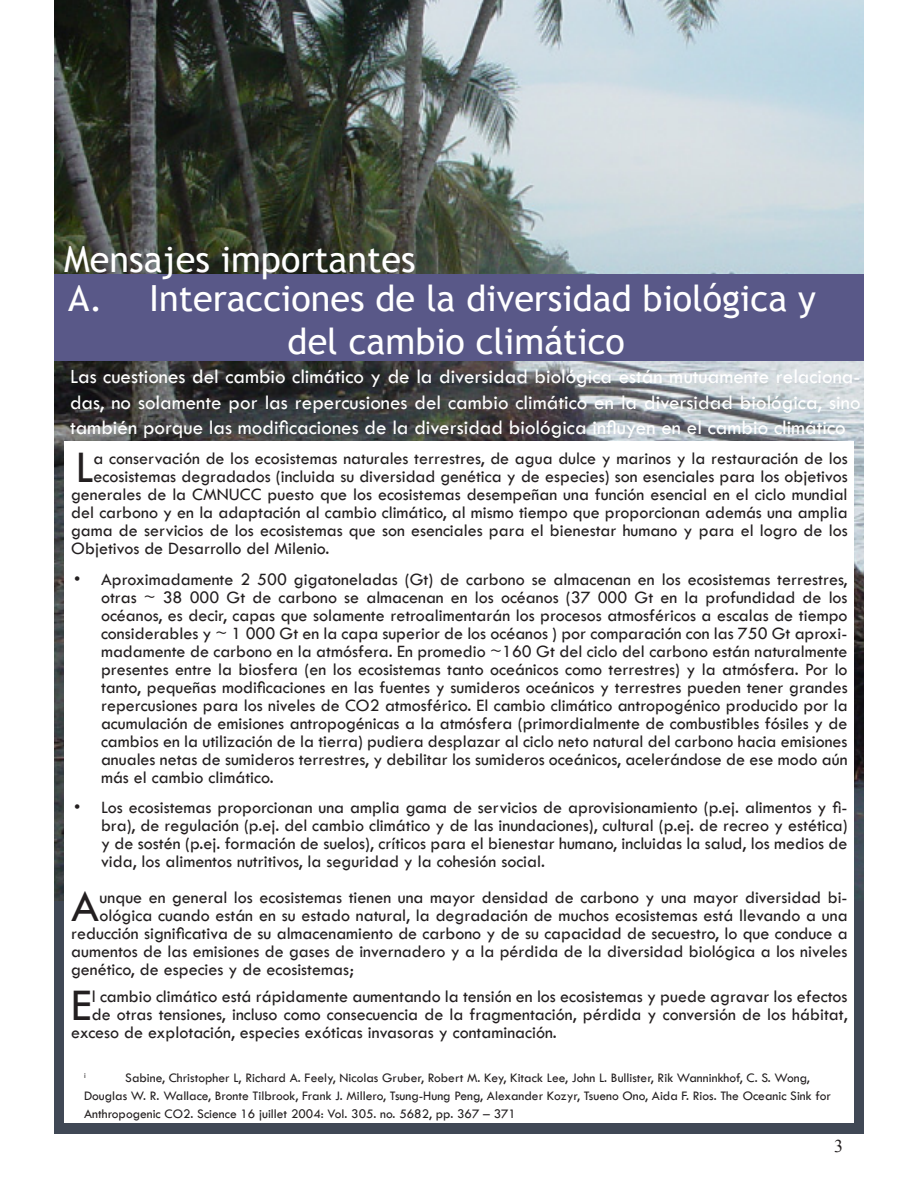
<style>
.page{position:relative;width:918px;height:1188px;background:#fff}
.page>*{position:absolute;margin:0;border:0;box-sizing:border-box;transform-origin:0 0}
.t1{font:46.95px "Tw Cen";color:#231f20}
.t2{font:36px/43.2px "Trebuchet MS";color:#fff}
.t3{font:21px/25.2px "Tw Cen";color:#fff;text-align:justify}
.t4{font:18px/18px "Tw Cen";color:#231f20;text-align:justify}
.t5{font:18px "Times New Roman";color:#231f20}
.t6{font:13.5px/18px "Tw Cen";color:#231f20}
.t7{font:7.8px "Tw Cen";color:#231f20}
</style>
<div class="page">
<div style="left:54px;top:900px;width:810px;height:234px;background:#404855"></div>
<img style="left:54px;top:0;width:810px;height:901px">
<div style="left:54px;top:274px;width:810px;height:87px;background:#595888"></div>
<div style="left:64px;top:441px;width:790px;height:682px;background:#fff"></div>
<p class="t2" style="left:64px;top:238px;width:353px">Mensajes importantes</p>
<p class="t2" style="left:288px;top:277px;width:530px;text-indent:-219px">A. Interacciones de la diversidad biológica y del cambio climático</p>
<p class="t3" style="left:70px;top:364px;width:792px">Las cuestiones del cambio climático y de la diversidad biológica están mutuamente relaciona&shy;das, no solamente por las repercusiones del cambio climático en la diversidad biológica, sino también porque las modificaciones de la diversidad biológica influyen en el cambio climático</p>
<p class="t1" style="left:76px;top:439px;width:20px">L</p>
<p class="t4" style="left:94px;top:449px;width:756px">a conservación de los ecosistemas naturales terrestres, de agua dulce y marinos y la restauración de los</p>
<p class="t4" style="left:94px;top:467px;width:756px">ecosistemas degradados (incluida su diversidad genética y de especies) son esenciales para los objetivos</p>
<p class="t4" style="left:71px;top:485px;width:778px">generales de la CMNUCC puesto que los ecosistemas desempeñan una función esencial en el ciclo mundial</p>
<p class="t4" style="left:71px;top:503px;width:778px">del carbono y en la adaptación al cambio climático, al mismo tiempo que proporcionan además una amplia</p>
<p class="t4" style="left:71px;top:521px;width:778px">gama de servicios de los ecosistemas que son esenciales para el bienestar humano y para el logro de los</p>
<p class="t4" style="left:71px;top:539px;width:260px">Objetivos de Desarrollo del Milenio.</p>
<p class="t4" style="left:101px;top:570px;width:748px;text-indent:-27px">• Aproximadamente 2 500 gigatoneladas (Gt) de carbono se almacenan en los ecosistemas terrestres, otras ~ 38 000 Gt de carbono se almacenan en los océanos (37 000 Gt en la profundidad de los océanos, es decir, capas que solamente retroalimentarán los procesos atmosféricos a escalas de tiempo considerables y ~ 1 000 Gt en la capa superior de los océanos ) por comparación con las 750 Gt aproxi&shy;madamente de carbono en la atmósfera. En promedio ~160 Gt del ciclo del carbono están naturalmente presentes entre la biosfera (en los ecosistemas tanto oceánicos como terrestres) y la atmósfera. Por lo tanto, pequeñas modificaciones en las fuentes y sumideros oceánicos y terrestres pueden tener grandes repercusiones para los niveles de CO2 atmosférico. El cambio climático antropogénico producido por la acumulación de emisiones antropogénicas a la atmósfera (primordialmente de combustibles fósiles y de cambios en la utilización de la tierra) pudiera desplazar al ciclo neto natural del carbono hacia emisiones anuales netas de sumideros terrestres, y debilitar los sumideros oceánicos, acelerándose de ese modo aún más el cambio climático.</p>
<p class="t4" style="left:101px;top:799px;width:748px;text-indent:-27px">• Los ecosistemas proporcionan una amplia gama de servicios de aprovisionamiento (p.ej. alimentos y fi&shy;bra), de regulación (p.ej. del cambio climático y de las inundaciones), cultural (p.ej. de recreo y estética) y de sostén (p.ej. formación de suelos), críticos para el bienestar humano, incluidas la salud, los medios de vida, los alimentos nutritivos, la seguridad y la cohesión social.</p>
<p class="t1" style="left:71px;top:878px;width:30px">A</p>
<p class="t4" style="left:100px;top:889px;width:749px">unque en general los ecosistemas tienen una mayor densidad de carbono y una mayor diversidad bi-</p>
<p class="t4" style="left:100px;top:907px;width:749px">ológica cuando están en su estado natural, la degradación de muchos ecosistemas está llevando a una</p>
<p class="t4" style="left:71px;top:925px;width:778px">reducción significativa de su almacenamiento de carbono y de su capacidad de secuestro, lo que conduce a</p>
<p class="t4" style="left:71px;top:943px;width:778px">aumentos de las emisiones de gases de invernadero y a la pérdida de la diversidad biológica a los niveles</p>
<p class="t4" style="left:71px;top:961px;width:284px">genético, de especies y de ecosistemas;</p>
<p class="t1" style="left:71px;top:977px;width:22px">E</p>
<p class="t4" style="left:92px;top:987px;width:757px">l cambio climático está rápidamente aumentando la tensión en los ecosistemas y puede agravar los efectos</p>
<p class="t4" style="left:92px;top:1005px;width:757px">de otras tensiones, incluso como consecuencia de la fragmentación, pérdida y conversión de los hábitat,</p>
<p class="t4" style="left:71px;top:1023px;width:487px">exceso de explotación, especies exóticas invasoras y contaminación.</p>
<p class="t7" style="left:84px;top:1071px;width:3px">i</p>
<p class="t6" style="left:84px;top:1069px;width:748px;text-indent:41px">Sabine, Christopher L, Richard A. Feely, Nicolas Gruber, Robert M. Key, Kitack Lee, John L. Bullister, Rik Wanninkhof, C. S. Wong,<br>Douglas W. R. Wallace, Bronte Tilbrook, Frank J. Millero, Tsung-Hung Peng, Alexander Kozyr, Tsueno Ono, Aida F. Rios. The Oceanic Sink for<br>Anthropogenic CO2. Science 16 juillet 2004: Vol. 305. no. 5682, pp. 367 – 371</p>
<p class="t5" style="left:834px;top:1134px;width:10px">3</p>
</div>
